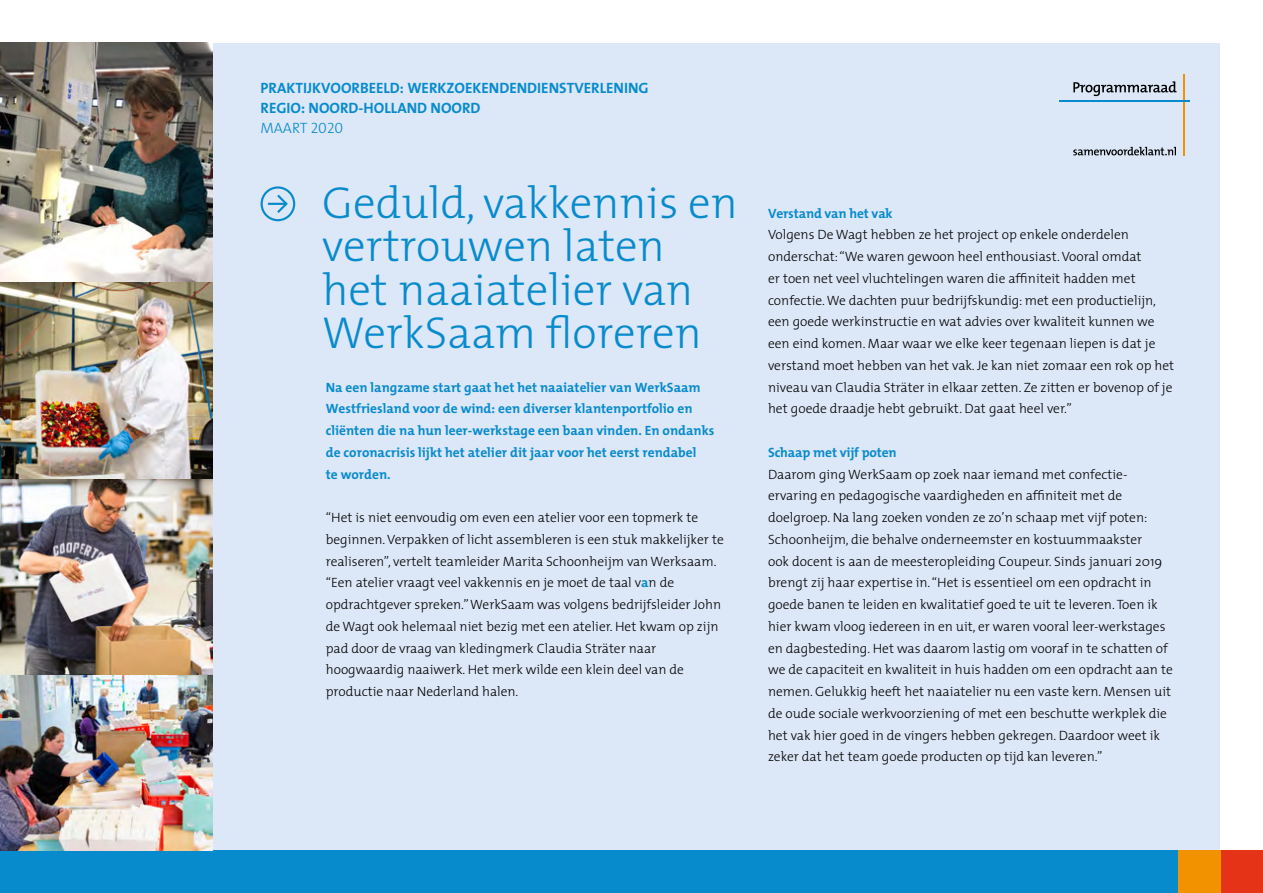
<style>
.page{position:relative;width:1263px;height:893px;background:#fff}
.page>*{position:absolute;margin:0;border:0;box-sizing:border-box;transform-origin:0 0}
.t1{font:300 45px/43.5px "The Mix";color:#088bcc}
.t2{font:15px "The Mix Bold Caps";color:#088bcc}
.t3{font:15px "The Mix Light Caps";color:#088bcc}
.t4{font:300 13.5px/21.8px "The Mix";color:#000}
.t5{font:700 13.5px/21.8px "The Mix";color:#088bcc}
.s1{font-weight:700;color:#088bcc}
</style>
<div class="page">
<div style="left:43px;top:43px;width:1177px;height:807px;background:#dce7f7"></div>
<div style="left:0;top:850px;width:1178px;height:43px;background:#088bcc"></div>
<div style="left:1220px;top:850px;width:43px;height:43px;background:#e43317"></div>
<div style="left:1178px;top:850px;width:42px;height:43px;background:#f39200"></div>
<hr style="left:1183px;top:74px;width:1px;height:82px;background:#f39200">
<hr style="left:1060px;top:100px;width:130px;height:2px;background:#088bcc">
<svg style="left:1073px;top:81px;width:103px;height:15px"></svg>
<svg style="left:1073px;top:147px;width:103px;height:8px"></svg>
<img style="left:0;top:674px;width:213px;height:176px">
<img style="left:0;top:43px;width:213px;height:240px">
<img style="left:0;top:478px;width:213px;height:196px">
<img style="left:0;top:283px;width:213px;height:195px">
<svg style="left:261px;top:186px;width:34px;height:35px"></svg>
<p class="t2" style="left:261px;top:75px;width:390px">PRAKTIJKVOORBEELD: WERKZOEKENDENDIENSTVERLENING</p>
<p class="t2" style="left:261px;top:95px;width:222px">REGIO: NOORD-HOLLAND NOORD</p>
<p class="t3" style="left:261px;top:116px;width:84px">MAART 2020</p>
<p class="t1" style="left:322px;top:179px;width:417px">Geduld, vakkennis en vertrouwen laten het naaiatelier van<br>WerkSaam floreren</p>
<p class="t5" style="left:326px;top:376px;width:390px">Na een langzame start gaat het het naaiatelier van WerkSaam Westfriesland voor de wind: een diverser klantenportfolio en cliënten die na hun leer-werkstage een baan vinden. En ondanks de coronacrisis lijkt het atelier dit jaar voor het eerst rendabel<br>te worden.</p>
<p class="t4" style="left:326px;top:506px;width:399px">“Het is niet eenvoudig om even een atelier voor een topmerk te beginnen. Verpakken of licht assembleren is een stuk makkelijker te realiseren”, vertelt teamleider Marita Schoonheijm van Werksaam. “Een atelier vraagt veel vakkennis en je moet de taal v<span class="s1">a</span>n de opdrachtgever spreken.” WerkSaam was volgens bedrijfsleider John de Wagt ook helemaal niet bezig met een atelier. Het kwam op zijn pad door de vraag van kledingmerk Claudia Sträter naar hoogwaardig naaiwerk. Het merk wilde een klein deel van de productie naar Nederland halen.</p>
<p class="t5" style="left:768px;top:202px;width:126px">Verstand van het vak</p>
<p class="t4" style="left:768px;top:223px;width:408px">Volgens De Wagt hebben ze het project op enkele onderdelen onderschat: “We waren gewoon heel enthousiast. Vooral omdat<br>er toen net veel vluchtelingen waren die affiniteit hadden met confectie. We dachten puur bedrijfskundig: met een productielijn, een goede werkinstructie en wat advies over kwaliteit kunnen we een eind komen. Maar waar we elke keer tegenaan liepen is dat je verstand moet hebben van het vak. Je kan niet zomaar een rok op het niveau van Claudia Sträter in elkaar zetten. Ze zitten er bovenop of je het goede draadje hebt gebruikt. Dat gaat heel ver.”</p>
<p class="t5" style="left:768px;top:441px;width:130px">Schaap met vijf poten</p>
<p class="t4" style="left:768px;top:463px;width:406px">Daarom ging WerkSaam op zoek naar iemand met confectie&shy;ervaring en pedagogische vaardigheden en affiniteit met de doelgroep. Na lang zoeken vonden ze zo’n schaap met vijf poten:<br>Schoonheijm, die behalve onderneemster en kostuummaakster<br>ook docent is aan de meesteropleiding Coupeur. Sinds januari 2019 brengt zij haar expertise in. “Het is essentieel om een opdracht in goede banen te leiden en kwalitatief goed te uit te leveren. Toen ik hier kwam vloog iedereen in en uit, er waren vooral leer-werkstages en dagbesteding. Het was daarom lastig om vooraf in te schatten of we de capaciteit en kwaliteit in huis hadden om een opdracht aan te nemen. Gelukkig heeft het naaiatelier nu een vaste kern. Mensen uit de oude sociale werkvoorziening of met een beschutte werkplek die het vak hier goed in de vingers hebben gekregen. Daardoor weet ik zeker dat het team goede producten op tijd kan leveren.”</p>
</div>
